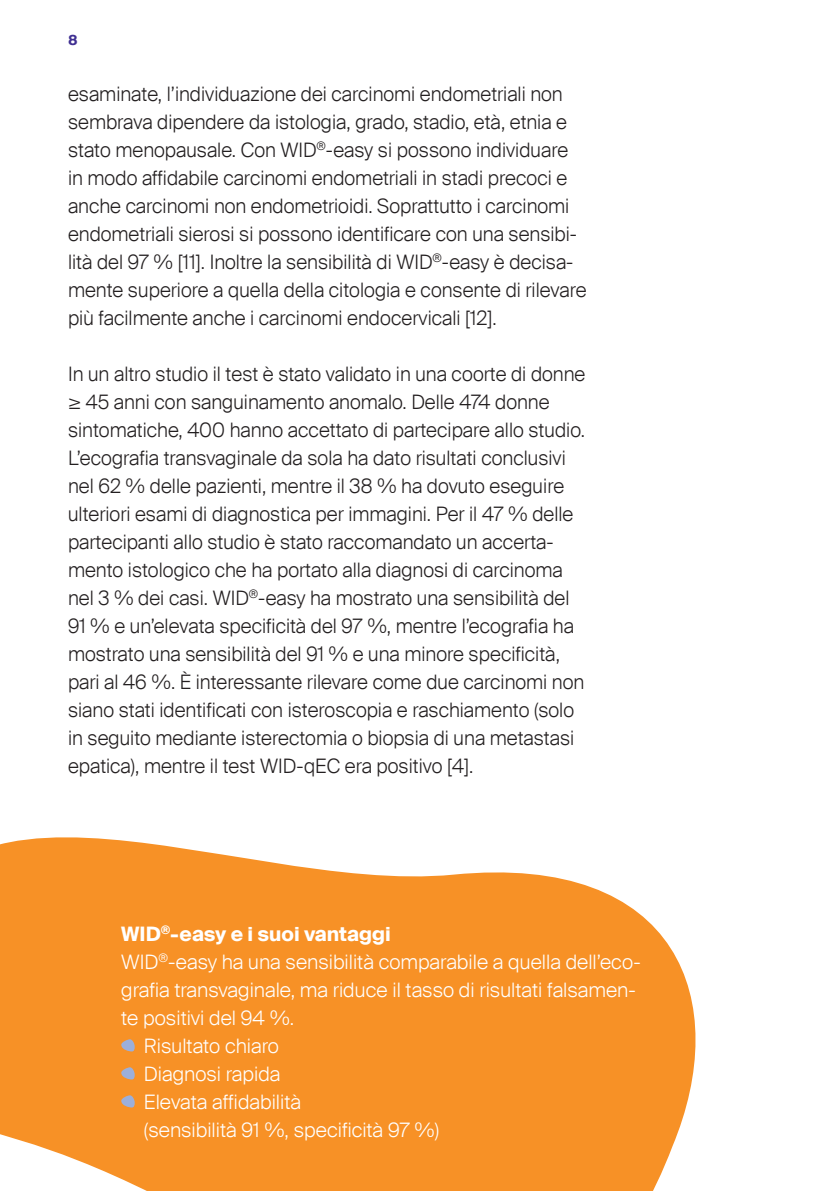
<style>
.page{position:relative;width:840px;height:1191px;background:#fff}
.page>*{position:absolute;margin:0;border:0;box-sizing:border-box;transform-origin:0 0}
.Fliesstext__10pt{font:300 20px/28px "Suisse Intl";color:#231f20}
.Fliesstext__10pt-2{font:300 20px/28px "Suisse Intl";color:#fff}
.Zwischentitel__10pt{font:700 20px "Suisse Intl";color:#fff}
.t1{font:700 14px "Suisse Intl";color:#403092}
</style>
<div class="page">
<svg style="left:0;top:837px;width:696px;height:354px;background:#f79e40"></svg>
<svg style="left:121px;top:1039px;width:14px;height:12px"></svg>
<svg style="left:121px;top:1067px;width:14px;height:12px"></svg>
<svg style="left:121px;top:1095px;width:14px;height:12px"></svg>
<p class="t1" style="left:68px;top:32px;width:11px">8</p>
<p class="Fliesstext__10pt" style="left:68px;top:80px;width:520px">esaminate, l’individuazione dei carcinomi endometriali non sembrava dipendere da istologia, grado, stadio, età, etnia e stato menopausale. Con WID<sup>®</sup>-easy si possono individuare in modo affidabile carcinomi endometriali in stadi precoci e anche carcinomi non endometrioidi. Soprattutto i carcinomi endometriali sierosi si possono identificare con una sensibi&shy;lità del 97 % [11]. Inoltre la sensibilità di WID<sup>®</sup>-easy è decisa&shy;mente superiore a quella della citologia e consente di rilevare più facilmente anche i carcinomi endocervicali [12].</p>
<p class="Fliesstext__10pt" style="left:68px;top:360px;width:518px">In un altro studio il test è stato validato in una coorte di donne ≥ 45 anni con sanguinamento anomalo. Delle 474 donne sintomatiche, 400 hanno accettato di partecipare allo studio.<br>L’ecografia transvaginale da sola ha dato risultati conclusivi nel 62 % delle pazienti, mentre il 38 % ha dovuto eseguire ulteriori esami di diagnostica per immagini. Per il 47 % delle partecipanti allo studio è stato raccomandato un accerta&shy;mento istologico che ha portato alla diagnosi di carcinoma nel 3 % dei casi. WID<sup>®</sup>-easy ha mostrato una sensibilità del 91 % e un’elevata specificità del 97 %, mentre l’ecografia ha mostrato una sensibilità del 91 % e una minore specificità, pari al 46 %. È interessante rilevare come due carcinomi non siano stati identificati con isteroscopia e raschiamento (solo in seguito mediante isterectomia o biopsia di una metastasi epatica), mentre il test WID-qEC era positivo [4].</p>
<p class="Zwischentitel__10pt" style="left:121px;top:922px;width:271px">WID<sup>®</sup>-easy e i suoi vantaggi</p>
<p class="Fliesstext__10pt-2" style="left:121px;top:948px;width:521px">WID<sup>®</sup>-easy ha una sensibilità comparabile a quella dell’eco&shy;grafia transvaginale, ma riduce il tasso di risultati falsamen&shy;te positivi del 94 %.</p>
<p class="Fliesstext__10pt-2" style="left:144px;top:1032px;width:136px">Risultato chiaro</p>
<p class="Fliesstext__10pt-2" style="left:144px;top:1060px;width:138px">Diagnosi rapida</p>
<p class="Fliesstext__10pt-2" style="left:144px;top:1088px;width:296px">Elevata affidabilità<br>(sensibilità 91 %, specificità 97 %)</p>
</div>
